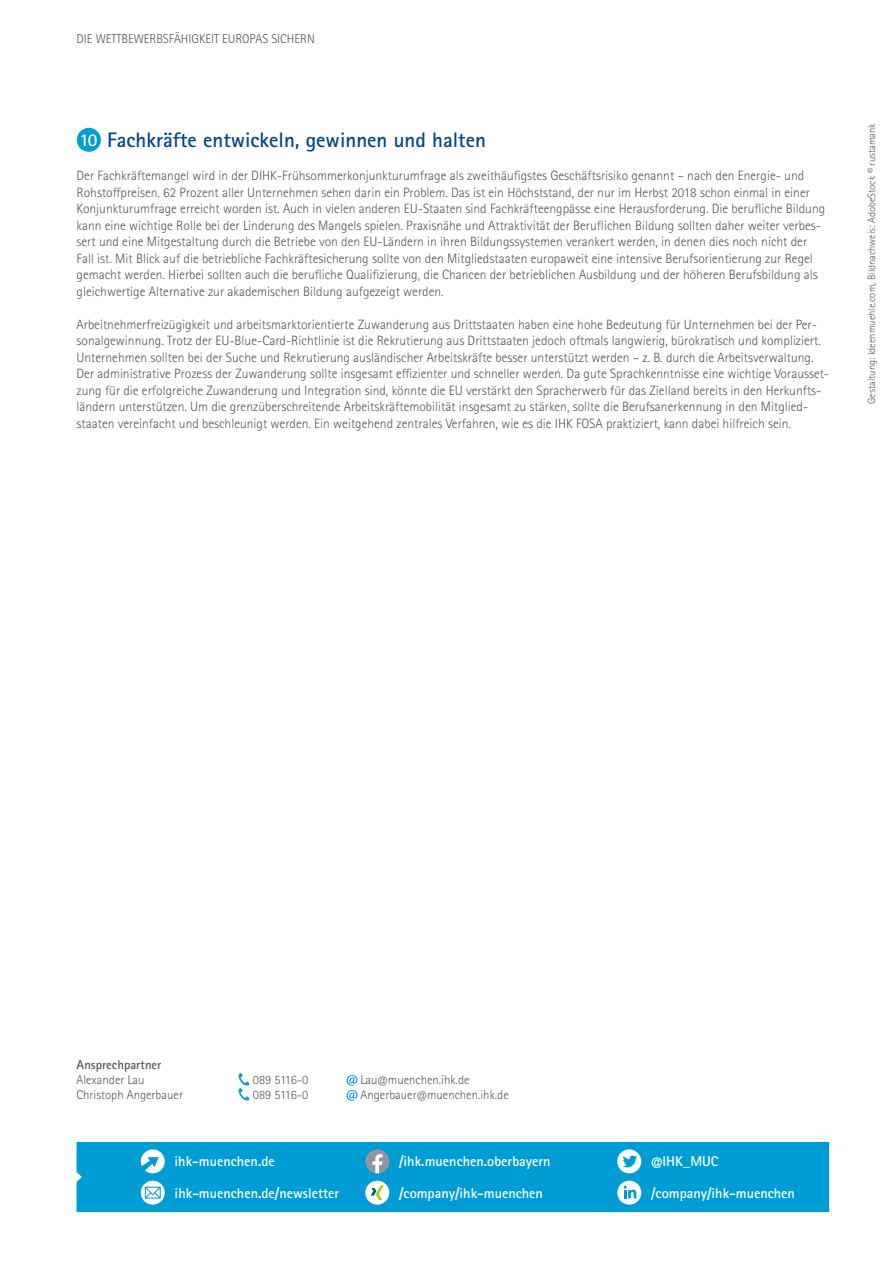
<style>
.page{position:relative;width:893px;height:1263px;background:#fff}
.page>*{position:absolute;margin:0;border:0;box-sizing:border-box;transform-origin:0 0}
.t1{font:700 21px "Rotis Sans Serif Std";color:#004888}
.t2{font:700 14.25px "Rotis Sans Serif Std";color:#fff}
.t3{font:300 13.5px/16.5px "Rotis Sans Serif Std";color:#565655}
.t4{font:300 12.75px "Rotis Sans Serif Std";color:#565655}
.t5{font:700 12.75px "Rotis Sans Serif Std";color:#565655}
.t6{font:300 10.5px "Rotis Sans Serif Std";color:#565655}
.s1{font-size:18px;color:#fff}
</style>
<div class="page">
<div style="left:77px;top:1142px;width:752px;height:70px;background:#009dd4"></div>
<svg style="left:141px;top:1181px;width:24px;height:24px"></svg>
<svg style="left:145px;top:1187px;width:16px;height:11px"></svg>
<svg style="left:141px;top:1149px;width:24px;height:24px"></svg>
<div style="left:617px;top:1149px;width:24px;height:24px;background:#fff;border-radius:50%"></div>
<svg style="left:623px;top:1155px;width:14px;height:12px"></svg>
<div style="left:365px;top:1181px;width:24px;height:23px;background:#fff;border-radius:50%"></div>
<svg style="left:371px;top:1185px;width:13px;height:15px"></svg>
<div style="left:365px;top:1149px;width:24px;height:24px;background:#92949f;border-radius:50%"></div>
<svg style="left:372px;top:1154px;width:11px;height:19px"></svg>
<div style="left:617px;top:1181px;width:24px;height:24px;background:#fff;border-radius:50%"></div>
<svg style="left:624px;top:1186px;width:12px;height:12px"></svg>
<div style="left:77px;top:128px;width:24px;height:24px;background:#009dd4;border-radius:50%"></div>
<svg style="left:239px;top:1073px;width:10px;height:27px"></svg>
<svg style="left:347px;top:1075px;width:10px;height:26px"></svg>
<p class="t4" style="left:77px;top:31px;width:240px">DIE WETTBEWERBSFÄHIGKEIT EUROPAS SICHERN</p>
<h1 class="t1" style="left:79px;top:127px;width:408px"><span class="s1">10</span> Fachkräfte entwickeln, gewinnen und halten</h1>
<p class="t3" style="left:77px;top:168px;width:750px">Der Fachkräftemangel wird in der DIHK-Frühsommerkonjunkturumfrage als zweithäufigstes Geschäftsrisiko genannt – nach den Energie- und Rohstoffpreisen. 62 Prozent aller Unternehmen sehen darin ein Problem. Das ist ein Höchststand, der nur im Herbst 2018 schon einmal in einer Konjunkturumfrage erreicht worden ist. Auch in vielen anderen EU-Staaten sind Fachkräfteengpässe eine Herausforderung. Die berufliche Bildung kann eine wichtige Rolle bei der Linderung des Mangels spielen. Praxisnähe und Attraktivität der Beruflichen Bildung sollten daher weiter verbes&shy;sert und eine Mitgestaltung durch die Betriebe von den EU-Ländern in ihren Bildungssystemen verankert werden, in denen dies noch nicht der Fall ist. Mit Blick auf die betriebliche Fachkräftesicherung sollte von den Mitgliedstaaten europaweit eine intensive Berufsorientierung zur Regel gemacht werden. Hierbei sollten auch die berufliche Qualifizierung, die Chancen der betrieblichen Ausbildung und der höheren Berufsbildung als gleichwertige Alternative zur akademischen Bildung aufgezeigt werden.</p>
<p class="t3" style="left:77px;top:316px;width:754px">Arbeitnehmerfreizügigkeit und arbeitsmarktorientierte Zuwanderung aus Drittstaaten haben eine hohe Bedeutung für Unternehmen bei der Per&shy;sonalgewinnung. Trotz der EU-Blue-Card-Richtlinie ist die Rekrutierung aus Drittstaaten jedoch oftmals langwierig, bürokratisch und kompliziert.<br>Unternehmen sollten bei der Suche und Rekrutierung ausländischer Arbeitskräfte besser unterstützt werden – z. B. durch die Arbeitsverwaltung.<br>Der administrative Prozess der Zuwanderung sollte insgesamt effizienter und schneller werden. Da gute Sprachkenntnisse eine wichtige Vorausset&shy;zung für die erfolgreiche Zuwanderung und Integration sind, könnte die EU verstärkt den Spracherwerb für das Zielland bereits in den Herkunfts&shy;ländern unterstützen. Um die grenzüberschreitende Arbeitskräftemobilität insgesamt zu stärken, sollte die Berufsanerkennung in den Mitglied&shy;staaten vereinfacht und beschleunigt werden. Ein weitgehend zentrales Verfahren, wie es die IHK FOSA praktiziert, kann dabei hilfreich sein.</p>
<p class="t6" style="left:865px;top:404px;width:282px;rotate:-90deg">Gestaltung: Ideenmuehle.com, Bildnachweis: AdobeStock © rustamank</p>
<p class="t5" style="left:77px;top:1057px;width:86px">Ansprechpartner</p>
<p class="t4" style="left:77px;top:1072px;width:69px">Alexander Lau</p>
<p class="t4" style="left:253px;top:1072px;width:57px">089 5116-0</p>
<p class="t4" style="left:361px;top:1072px;width:110px">Lau@muenchen.ihk.de</p>
<p class="t4" style="left:77px;top:1087px;width:108px">Christoph Angerbauer</p>
<p class="t4" style="left:253px;top:1087px;width:57px">089 5116-0</p>
<p class="t4" style="left:361px;top:1087px;width:150px">Angerbauer@muenchen.ihk.de</p>
<p class="t2" style="left:399px;top:1152px;width:153px">/ihk.muenchen.oberbayern</p>
<p class="t2" style="left:175px;top:1152px;width:102px">ihk-muenchen.de</p>
<p class="t2" style="left:651px;top:1152px;width:69px">@IHK_MUC</p>
<p class="t2" style="left:399px;top:1184px;width:145px">/company/ihk-muenchen</p>
<p class="t2" style="left:175px;top:1184px;width:166px">ihk-muenchen.de/newsletter</p>
<p class="t2" style="left:651px;top:1184px;width:145px">/company/ihk-muenchen</p>
</div>
